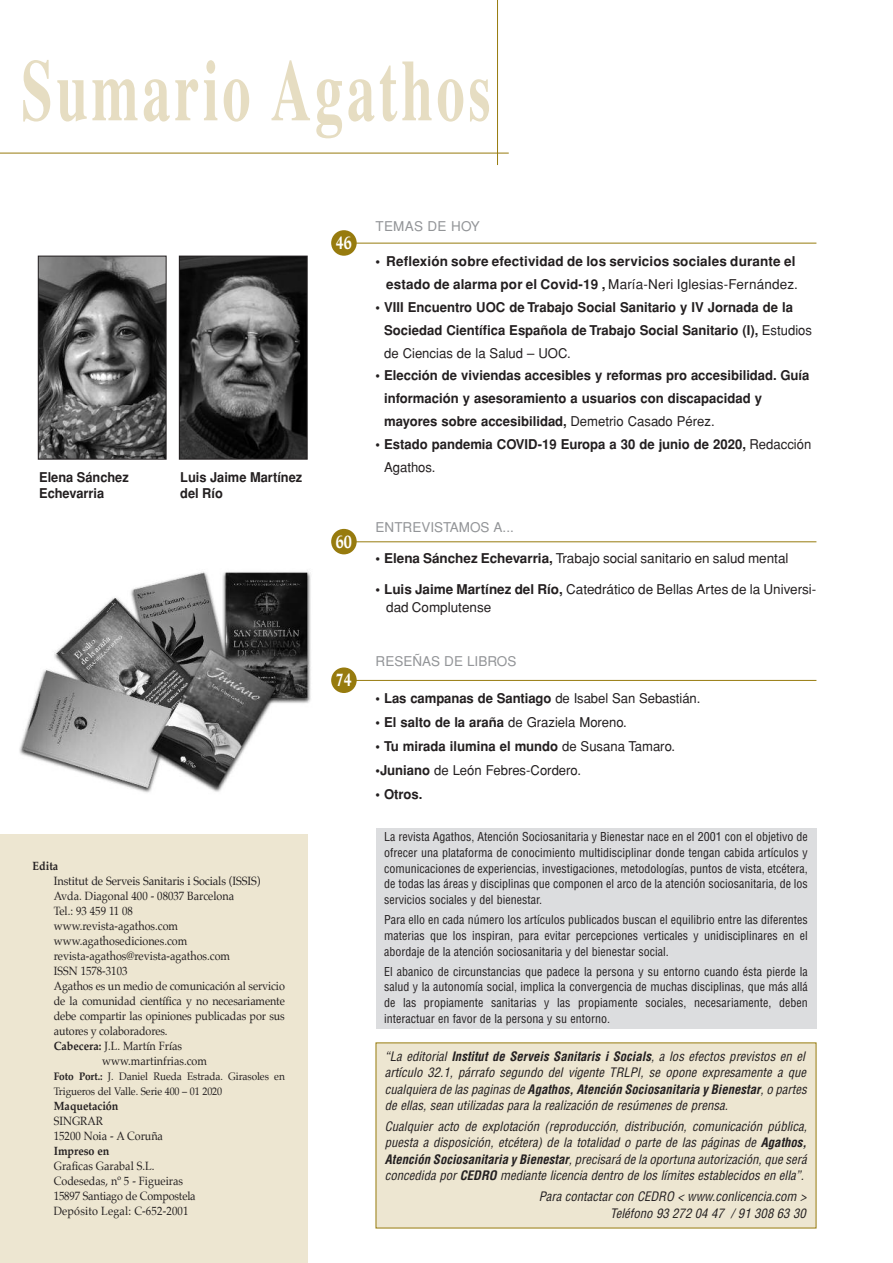
<style>
.page{position:relative;width:893px;height:1263px;background:#fff}
.page>*{position:absolute;margin:0;border:0;box-sizing:border-box;transform-origin:0 0}
.t1{font:700 87px "Times";letter-spacing:.065em;color:#e6ddc2;scale:.65 1}
.t2{font:700 18px "Life";color:#fff;scale:.8 1}
.t3{font:700 13.5px/22.8px "Helvetica";color:#231f20}
.t4{font:13.5px/18px "Helvetica";color:#231f20}
.t5{font:700 13.5px/16.2px "Helvetica";color:#231f20;scale:.95 1}
.t6{font:13.5px "Helvetica";color:#939598}
.t7{font:italic condensed 12.75px/16.5px "Helvetica";color:#231f20}
.t8{font:condensed 12px/15.8px "Helvetica";color:#231f20;text-align:justify}
.t9{font:12px/15px "Palatino";color:#231f20;scale:.9 1}
.t10{font:12px "Palatino";color:#231f20;scale:.92 1}
.t11{font:700 12px "Palatino";color:#231f20;scale:.9 1}
.t12{font:10.95px/15px "Palatino";letter-spacing:-.01em;color:#231f20;scale:.92 1}
.s1{font-weight:700}
.s2{font-weight:400}
</style>
<div class="page">
<hr style="left:0;top:153px;width:509px;height:1px;background:#977b0e">
<hr style="left:497px;top:0;width:1px;height:165px;background:#977b0e">
<div style="left:376px;top:1043px;width:440px;height:185px;background:#ede6d1"></div>
<div style="left:376px;top:828px;width:440px;height:201px;background:#dcdddf"></div>
<div style="left:331px;top:230px;width:26px;height:26px;background:#977b0e;border-radius:13px"></div>
<hr style="left:355px;top:243px;width:461px;height:1px;background:#977b0e">
<div style="left:331px;top:529px;width:26px;height:25px;background:#977b0e;border-radius:13px"></div>
<hr style="left:355px;top:541px;width:461px;height:1px;background:#977b0e">
<div style="left:331px;top:667px;width:26px;height:26px;background:#977b0e;border-radius:13px"></div>
<hr style="left:355px;top:680px;width:461px;height:1px;background:#977b0e">
<div style="left:0;top:834px;width:308px;height:429px;background:#ede6d1"></div>
<img style="left:19px;top:570px;width:292px;height:223px">
<img style="left:40px;top:258px;width:125px;height:200px">
<div style="left:38px;top:256px;width:129px;height:204px;border:1px solid #231f20"></div>
<img style="left:181px;top:258px;width:125px;height:200px">
<div style="left:179px;top:256px;width:129px;height:204px;border:1px solid #231f20"></div>
<h1 class="t1" style="left:21px;top:39px;width:723px">Sumario Agathos</h1>
<p class="t5" style="left:39px;top:469px;width:96px">Elena Sánchez<br>Echevarria</p>
<p class="t5" style="left:180px;top:469px;width:130px">Luis Jaime Martínez del Río</p>
<p class="t11" style="left:33px;top:860px;width:30px">Edita</p>
<p class="t10" style="left:54px;top:875px;width:226px">Institut de Serveis Sanitaris i Socials (ISSIS)</p>
<p class="t9" style="left:54px;top:890px;width:202px">Avda. Diagonal 400 - 08037 Barcelona</p>
<p class="t9" style="left:54px;top:905px;width:90px">Tel.: 93 459 11 08</p>
<p class="t9" style="left:54px;top:920px;width:140px">www.revista-agathos.com</p>
<p class="t9" style="left:54px;top:935px;width:150px">www.agathosediciones.com</p>
<p class="t9" style="left:54px;top:950px;width:197px">revista-agathos@revista-agathos.com</p>
<p class="t9" style="left:54px;top:965px;width:83px">ISSN 1578-3103</p>
<p class="t9" style="left:54px;top:980px;width:258px">Agathos es un medio de comunicación al servicio</p>
<p class="t9" style="left:54px;top:995px;width:258px">de la comunidad científica y no necesariamente</p>
<p class="t9" style="left:54px;top:1010px;width:258px">debe compartir las opiniones publicadas por sus</p>
<p class="t9" style="left:54px;top:1025px;width:128px">autores y colaboradores.</p>
<p class="t9" style="left:54px;top:1040px;width:144px"><span class="s1">Cabecera:</span> J.L. Martín Frías</p>
<p class="t9" style="left:102px;top:1055px;width:118px">www.martinfrias.com</p>
<p class="t12" style="left:54px;top:1070px;width:253px"><span class="s1">Foto Port.:</span> J. Daniel Rueda Estrada. Girasoles en<br>Trigueros del Valle. Serie 400 – 01 2020</p>
<p class="t11" style="left:54px;top:1100px;width:73px">Maquetación</p>
<p class="t9" style="left:54px;top:1115px;width:123px">SINGRAR<br>15200 Noia - A Coruña</p>
<p class="t11" style="left:54px;top:1145px;width:63px">Impreso en</p>
<p class="t9" style="left:54px;top:1160px;width:159px">Graficas Garabal S.L.<br>Codesedas, nº 5 - Figueiras<br>15897 Santiago de Compostela<br>Depósito Legal: C-652-2001</p>
<h2 class="t2" style="left:336px;top:235px;width:22px">46</h2>
<h2 class="t2" style="left:336px;top:534px;width:22px">60</h2>
<h2 class="t2" style="left:336px;top:672px;width:22px">74</h2>
<p class="t6" style="left:376px;top:218px;width:106px">TEMAS DE HOY</p>
<p class="t3" style="left:376px;top:250px;width:424px;text-align:right">• Reflexión sobre efectividad de los servicios sociales durante el estado de alarma por el Covid-19 , <span class="s2">María-Neri Iglesias-Fernández.</span></p>
<p class="t3" style="left:384px;top:296px;width:429px;text-indent:-9px">• VIII Encuentro UOC de Trabajo Social Sanitario y IV Jornada de la<br>Sociedad Científica Española de Trabajo Social Sanitario (I), <span class="s2">Estudios de Ciencias de la Salud – UOC.</span></p>
<p class="t3" style="left:384px;top:364px;width:427px;text-indent:-9px">• Elección de viviendas accesibles y reformas pro accesibilidad. Guía información y asesoramiento a usuarios con discapacidad y mayores sobre accesibilidad, <span class="s2">Demetrio Casado Pérez.</span></p>
<p class="t3" style="left:384px;top:433px;width:429px;text-indent:-9px">• Estado pandemia COVID-19 Europa a 30 de junio de 2020, <span class="s2">Redacción<br>Agathos.</span></p>
<p class="t6" style="left:376px;top:519px;width:140px">ENTREVISTAMOS A...</p>
<p class="t4" style="left:376px;top:549px;width:414px"><span class="s1">• Elena Sánchez Echevarria,</span> Trabajo social sanitario en salud mental</p>
<p class="t4" style="left:386px;top:580px;width:432px;text-indent:-11px"><span class="s1">• Luis Jaime Martínez del Río,</span> Catedrático de Bellas Artes de la Universi&shy;dad Complutense</p>
<p class="t6" style="left:376px;top:653px;width:142px">RESEÑAS DE LIBROS</p>
<p class="t3" style="left:376px;top:686px;width:326px">• Las campanas de Santiago <span class="s2">de Isabel San Sebastián.</span></p>
<p class="t3" style="left:376px;top:710px;width:253px">• El salto de la araña <span class="s2">de Graziela Moreno.</span></p>
<p class="t3" style="left:376px;top:734px;width:301px">• Tu mirada ilumina el mundo <span class="s2">de Susana Tamaro.</span></p>
<p class="t4" style="left:376px;top:761px;width:207px"><span class="s1">•Juniano</span> de León Febres-Cordero.</p>
<p class="t3" style="left:376px;top:782px;width:48px">• Otros.</p>
<p class="t8" style="left:384px;top:829px;width:425px">La revista Agathos, Atención Sociosanitaria y Bienestar nace en el 2001 con el objetivo de ofrecer una plataforma de conocimiento multidisciplinar donde tengan cabida artículos y comunicaciones de experiencias, investigaciones, metodologías, puntos de vista, etcétera, de todas las áreas y disciplinas que componen el arco de la atención sociosanitaria, de los servicios sociales y del bienestar.</p>
<p class="t8" style="left:384px;top:912px;width:425px">Para ello en cada número los artículos publicados buscan el equilibrio entre las diferentes materias que los inspiran, para evitar percepciones verticales y unidisciplinares en el abordaje de la atención sociosanitaria y del bienestar social.</p>
<p class="t8" style="left:384px;top:964px;width:425px">El abanico de circunstancias que padece la persona y su entorno cuando ésta pierde la salud y la autonomía social, implica la convergencia de muchas disciplinas, que más allá de las propiamente sanitarias y las propiamente sociales, necesariamente, deben interactuar en favor de la persona y su entorno.</p>
<p class="t7" style="left:385px;top:1048px;width:423px">“La editorial <span class="s1">Institut de Serveis Sanitaris i Socials</span>, a los efectos previstos en el artículo 32.1, párrafo segundo del vigente TRLPI, se opone expresamente a que cualquiera de las paginas de <span class="s1">Agathos, Atención Sociosanitaria y Bienestar</span>, o partes de ellas, sean utilizadas para la realización de resúmenes de prensa.</p>
<p class="t7" style="left:385px;top:1118px;width:424px;text-align:justify">Cualquier acto de explotación (reproducción, distribución, comunicación pública, puesta a disposición, etcétera) de la totalidad o parte de las páginas de <span class="s1">Agathos, Atención Sociosanitaria y Bienestar</span>, precisará de la oportuna autorización, que será concedida por <span class="s1">CEDRO</span> mediante licencia dentro de los límites establecidos en ella”.</p>
<p class="t7" style="left:539px;top:1188px;width:269px;text-align:right">Para contactar con CEDRO &lt; www.conlicencia.com &gt;<br>Teléfono 93 272 04 47 / 91 308 63 30</p>
</div>
